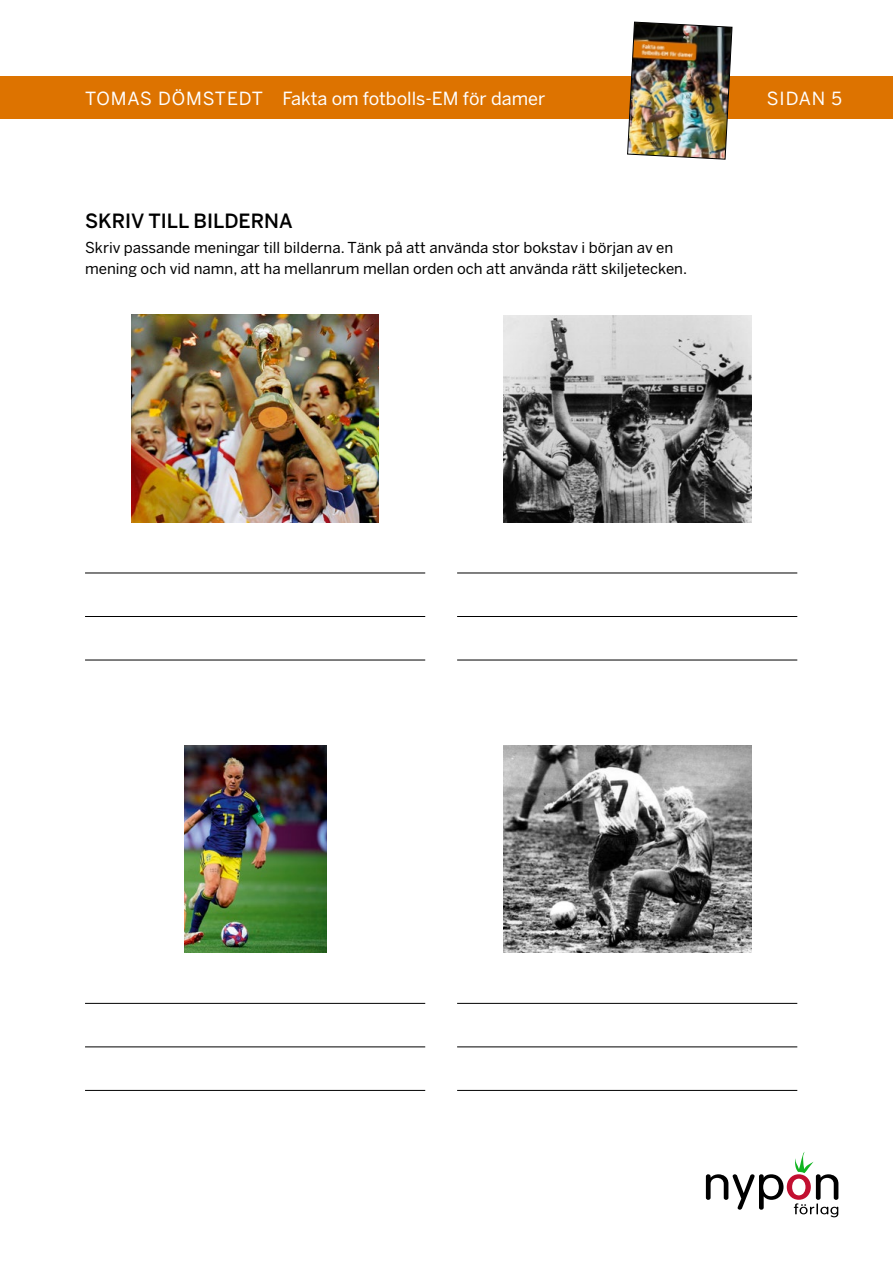
<style>
.page{position:relative;width:893px;height:1263px;background:#fff}
.page>*{position:absolute;margin:0;border:0;box-sizing:border-box;transform-origin:0 0}
.t1{font:500 19.5px "Benton Sans";color:#000}
.t2{font:18px "Benton Sans";color:#fff}
.t3{font:15px/21px "Benton Sans";color:#000}
</style>
<div class="page">
<div style="left:0;top:77px;width:893px;height:42px;background:#dd7300"></div>
<img style="left:627px;top:21px;width:106px;height:139px">
<svg style="left:706px;top:1152px;width:132px;height:65px"></svg>
<img style="left:184px;top:745px;width:142px;height:207px">
<img style="left:503px;top:316px;width:248px;height:206px">
<img style="left:131px;top:315px;width:248px;height:207px">
<img style="left:503px;top:745px;width:248px;height:207px">
<hr style="left:85px;top:573px;width:340px;height:1px;background:#000">
<hr style="left:85px;top:616px;width:340px;height:1px;background:#000">
<hr style="left:85px;top:660px;width:340px;height:1px;background:#000">
<hr style="left:85px;top:1003px;width:340px;height:1px;background:#000">
<hr style="left:85px;top:1046px;width:340px;height:1px;background:#000">
<hr style="left:85px;top:1090px;width:340px;height:1px;background:#000">
<hr style="left:457px;top:573px;width:340px;height:1px;background:#000">
<hr style="left:457px;top:616px;width:340px;height:1px;background:#000">
<hr style="left:457px;top:660px;width:340px;height:1px;background:#000">
<hr style="left:457px;top:1003px;width:340px;height:1px;background:#000">
<hr style="left:457px;top:1046px;width:340px;height:1px;background:#000">
<hr style="left:457px;top:1090px;width:340px;height:1px;background:#000">
<p class="t2" style="left:85px;top:88px;width:462px">TOMAS DÖMSTEDT Fakta om fotbolls-EM för damer</p>
<p class="t2" style="left:767px;top:88px;width:77px">SIDAN 5</p>
<h1 class="t1" style="left:85px;top:210px;width:209px">SKRIV TILL BILDERNA</h1>
<p class="t3" style="left:85px;top:238px;width:604px">Skriv passande meningar till bilderna. Tänk på att använda stor bokstav i början av en mening och vid namn, att ha mellanrum mellan orden och att använda rätt skiljetecken.</p>
</div>
